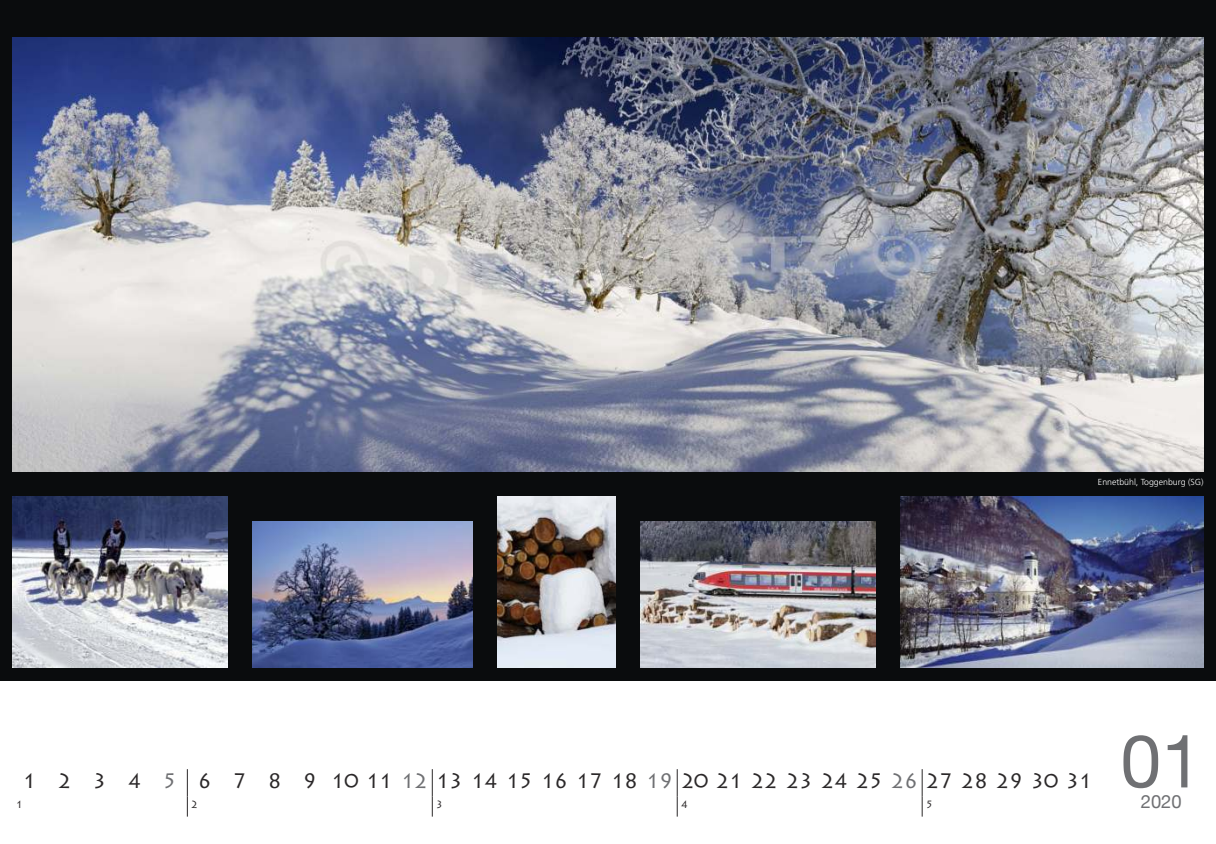
<style>
.page{position:relative;width:1216px;height:844px;background:#fff}
.page>*{position:absolute;margin:0;border:0;box-sizing:border-box;transform-origin:0 0}
.t1{font:73.5px "Helvetica Neue";color:#6f7073}
.t2{font:20.82px "Lithos Pro";letter-spacing:-.075em;color:#2b2829}
.t3{font:18.38px "Helvetica Neue";color:#6f7073}
.t4{font:10.5px "Lithos Pro";color:#2b2829}
.t5{font:300 8.75px "Frutiger LT";color:#fff}
.s1{font-size:20.65px}
.s2{color:#6f7073}
</style>
<div class="page">
<div style="left:0;top:0;width:1215px;height:680px;background:#0a0c0d"></div>
<img style="left:12px;top:37px;width:1191px;height:434px">
<img style="left:12px;top:496px;width:215px;height:171px">
<img style="left:497px;top:496px;width:118px;height:171px">
<img style="left:252px;top:521px;width:220px;height:146px">
<img style="left:640px;top:521px;width:235px;height:146px">
<img style="left:900px;top:496px;width:303px;height:171px">
<svg style="left:187px;top:769px;width:1px;height:47px"></svg>
<svg style="left:432px;top:769px;width:1px;height:47px"></svg>
<svg style="left:677px;top:769px;width:1px;height:47px"></svg>
<svg style="left:922px;top:769px;width:1px;height:47px"></svg>
<p class="t5" style="left:1097px;top:478px;width:107px">Ennetbühl, Toggenburg (SG)</p>
<p class="t2" style="left:23px;top:768px;width:1072px">1 2 3 <span class="s1">4</span> <span class="s2">5</span> 6 7 8 9 1011<span class="s2">12</span>131415161718<span class="s2">19</span>202122232425<span class="s2">26</span>2728293031</p>
<p class="t4" style="left:16px;top:797px;width:9px">1</p>
<p class="t4" style="left:191px;top:797px;width:9px">2</p>
<p class="t4" style="left:436px;top:797px;width:9px">3</p>
<p class="t4" style="left:680px;top:797px;width:9px">4</p>
<p class="t4" style="left:925px;top:797px;width:9px">5</p>
<h1 class="t1" style="left:1120px;top:717px;width:83px">01</h1>
<p class="t3" style="left:1140px;top:790px;width:42px">2020</p>
</div>
